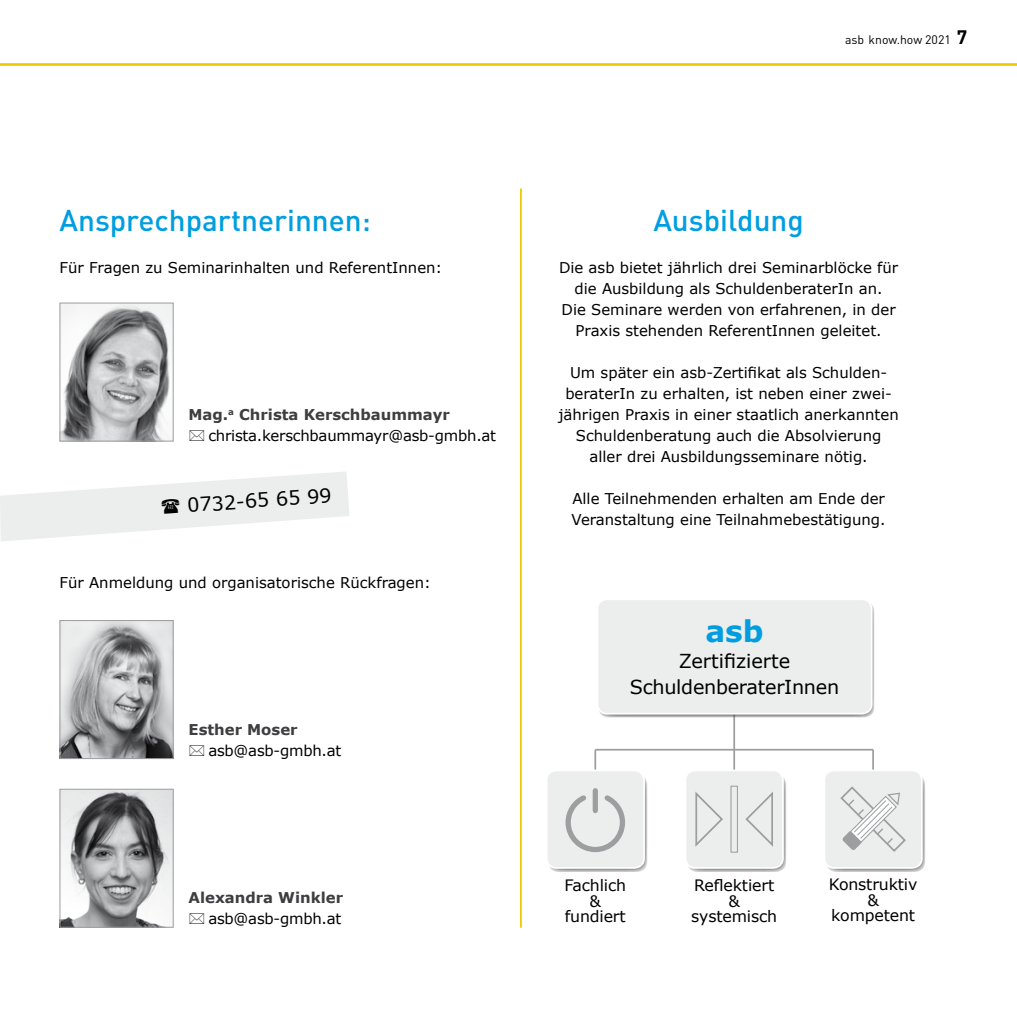
<style>
.page{position:relative;width:1017px;height:1017px;background:#fff}
.page>*{position:absolute;margin:0;border:0;box-sizing:border-box;transform-origin:0 0}
.t1{font:500 29.75px "DINOT";color:#009ee0}
.t2{font:700 29.75px "Verdana";color:#009ee0}
.t3{font:19.25px/26.2px "Verdana";letter-spacing:-.015em;color:#000;text-align:center}
.t4{font:15.75px/15.8px "Verdana";letter-spacing:-.01em;color:#000;text-align:center}
.t5{font:14.88px/21px "Verdana";color:#000;text-align:center}
.t6{font:700 14.88px "Verdana";color:#3e3d40}
.t7{font:12.25px "DINOT";color:#000}
.s1{font-weight:700;font-size:19.25px}
.s2{font-weight:700;color:#3e3d40}
</style>
<div class="page">
<hr style="left:0;top:63px;width:1017px;height:3px;background:#f1c700">
<hr style="left:520px;top:189px;width:2px;height:739px;background:#f1c700">
<hr style="left:733px;top:710px;width:2px;height:64px;background:#9c9e9f">
<hr style="left:594px;top:750px;width:2px;height:24px;background:#9c9e9f">
<hr style="left:872px;top:750px;width:2px;height:24px;background:#9c9e9f">
<hr style="left:595px;top:749px;width:278px;height:2px;background:#9c9e9f">
<svg style="left:598px;top:601px;width:276px;height:116px"></svg>
<div style="left:597px;top:599px;width:275px;height:115px;background:#eceded;border-radius:10px"></div>
<div style="left:597px;top:598px;width:275px;height:117px;border:2px solid #fff;border-radius:10px"></div>
<svg style="left:548px;top:774px;width:99px;height:98px"></svg>
<div style="left:547px;top:770px;width:97px;height:98px;background:#eceded;border-radius:10px"></div>
<div style="left:546px;top:770px;width:99px;height:99px;border:2px solid #fff;border-radius:10px"></div>
<svg style="left:687px;top:774px;width:99px;height:98px"></svg>
<div style="left:685px;top:770px;width:98px;height:98px;background:#eceded;border-radius:10px"></div>
<div style="left:685px;top:770px;width:99px;height:99px;border:2px solid #fff;border-radius:10px"></div>
<svg style="left:826px;top:774px;width:99px;height:98px"></svg>
<div style="left:824px;top:770px;width:98px;height:98px;background:#eceded;border-radius:10px"></div>
<div style="left:823px;top:770px;width:100px;height:99px;border:2px solid #fff;border-radius:10px"></div>
<svg style="left:840px;top:786px;width:66px;height:66px"></svg>
<svg style="left:745px;top:792px;width:28px;height:55px"></svg>
<svg style="left:695px;top:792px;width:28px;height:55px"></svg>
<div style="left:730px;top:786px;width:8px;height:67px;border:1px solid #9c9e9f"></div>
<svg style="left:565px;top:791px;width:60px;height:62px"></svg>
<div style="left:593px;top:791px;width:5px;height:20px;background:#9c9e9f"></div>
<img style="left:62px;top:305px;width:110px;height:134px">
<div style="left:60px;top:303px;width:114px;height:138px;border:1px solid #9c9e9f"></div>
<img style="left:62px;top:791px;width:110px;height:135px">
<div style="left:60px;top:789px;width:114px;height:139px;border:1px solid #9c9e9f"></div>
<img style="left:62px;top:622px;width:110px;height:135px">
<div style="left:60px;top:620px;width:114px;height:139px;border:1px solid #9c9e9f"></div>
<svg style="left:0;top:472px;width:349px;height:69px"></svg>
<p class="t7" style="left:845px;top:32px;width:124px">asb know.how 2021 <span class="s1">7</span></p>
<h1 class="t1" style="left:60px;top:200px;width:313px">Ansprechpartnerinnen:</h1>
<p class="t5" style="left:60px;top:257px;width:384px">Für Fragen zu Seminarinhalten und ReferentInnen:</p>
<p class="t5" style="left:208px;top:404px;width:289px;text-align:left;text-indent:-20px"><span class="s2">Mag.</span><sup>a</sup> <span class="s2">Christa Kerschbaummayr </span>christa.kerschbaummayr@asb-gmbh.at</p>
<p class="t3" style="left:186px;top:492px;width:146px;rotate:-4deg">0732-65 65 99</p>
<p class="t5" style="left:60px;top:572px;width:373px">Für Anmeldung und organisatorische Rückfragen:</p>
<p class="t6" style="left:188px;top:719px;width:111px">Esther Moser</p>
<p class="t5" style="left:208px;top:740px;width:135px">asb@asb-gmbh.at</p>
<p class="t6" style="left:189px;top:887px;width:156px">Alexandra Winkler</p>
<p class="t5" style="left:208px;top:908px;width:135px">asb@asb-gmbh.at</p>
<h1 class="t1" style="left:653px;top:200px;width:152px">Ausbildung</h1>
<p class="t5" style="left:559px;top:257px;width:341px">Die asb bietet jährlich drei Seminarblöcke für die Ausbildung als SchuldenberaterIn an.<br>Die Seminare werden von erfahrenen, in der Praxis stehenden ReferentInnen geleitet.</p>
<p class="t5" style="left:558px;top:362px;width:342px">Um später ein asb-Zertifikat als Schulden&shy;beraterIn zu erhalten, ist neben einer zwei&shy;jährigen Praxis in einer staatlich anerkannten Schuldenberatung auch die Absolvierung aller drei Ausbildungsseminare nötig.</p>
<p class="t5" style="left:572px;top:488px;width:316px;text-align:left">Alle Teilnehmenden erhalten am Ende der<br>Veranstaltung eine Teilnahmebestätigung.</p>
<h1 class="t2" style="left:705px;top:610px;width:60px">asb</h1>
<p class="t3" style="left:630px;top:647px;width:211px">Zertifizierte<br>SchuldenberaterInnen</p>
<p class="t4" style="left:564px;top:877px;width:63px">Fachlich &amp; fundiert</p>
<p class="t4" style="left:691px;top:877px;width:87px">Reflektiert &amp; systemisch</p>
<p class="t4" style="left:829px;top:876px;width:90px">Konstruktiv &amp; kompetent</p>
</div>
